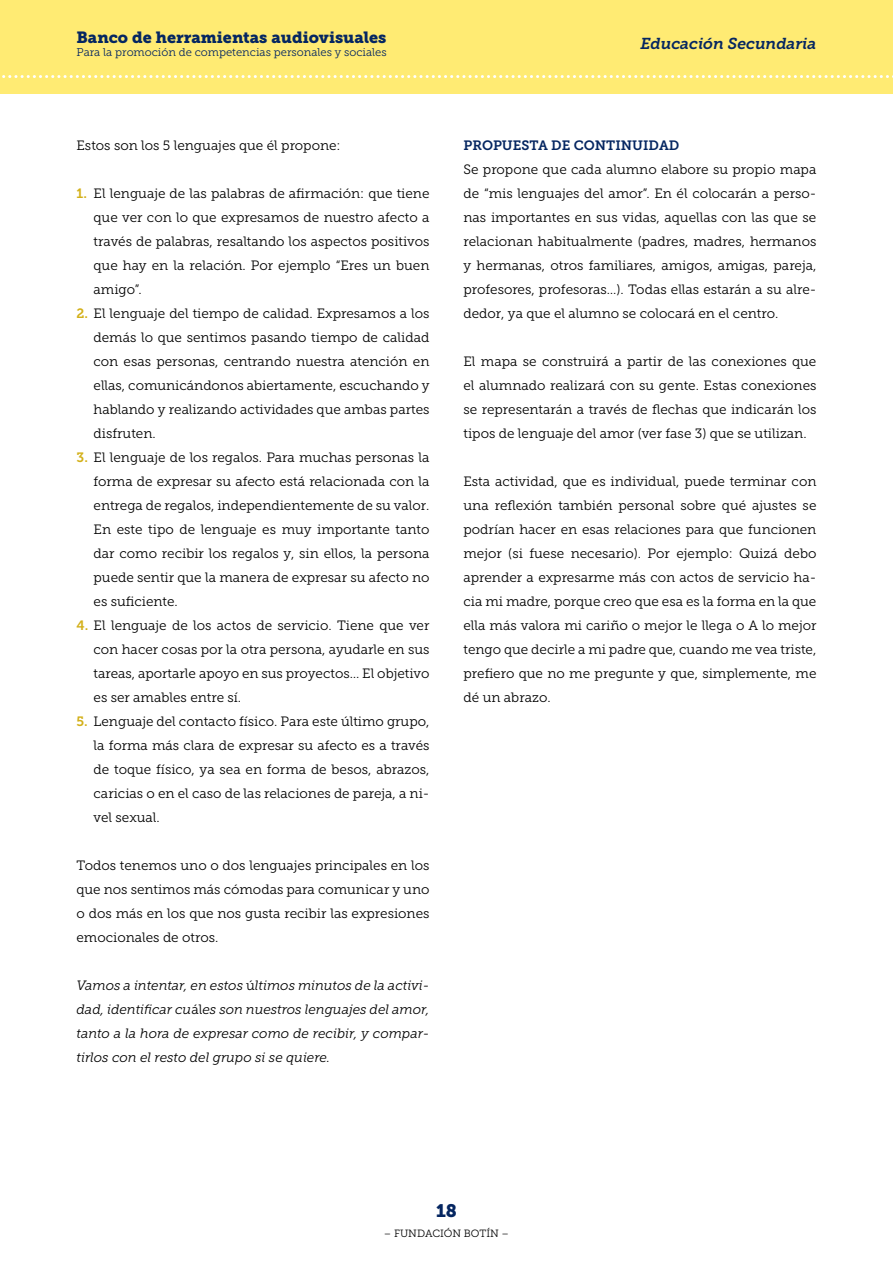
<style>
.page{position:relative;width:893px;height:1263px;background:#fff}
.page>*{position:absolute;margin:0;border:0;box-sizing:border-box;transform-origin:0 0}
.t1{font:18px "Museo Slab 900";color:#052661}
.t2{font:16.2px "Museo Slab 900";color:#052661}
.t3{font:italic 15.75px "Museo Slab 700";color:#052661}
.List_Paragraph{font:13.5px/24px "Museo Slab 300";color:#000;text-align:justify}
.t4{font:italic 13.5px/24px "Museo Slab 300";color:#000;text-align:justify}
.t5{font:13.5px "Museo Slab 700";color:#052661}
.t6{font:11.25px "Museo Slab 300";color:#052661}
.t7{font:10.5px "Museo Slab 300";color:#000}
.s1{font-family:"Museo Slab 700";color:#d3b019}
.s2{font-style:normal}
</style>
<div class="page">
<div style="left:0;top:0;width:893px;height:94px;background:#ffeb73"></div>
<svg style="left:2px;top:75px;width:891px;height:3px"></svg>
<p class="t2" style="left:77px;top:28px;width:311px">Banco de herramientas audiovisuales</p>
<p class="t6" style="left:77px;top:46px;width:312px">Para la promoción de competencias personales y sociales</p>
<p class="List_Paragraph" style="left:77px;top:133px;width:266px">Estos son los 5 lenguajes que él propone:</p>
<p class="List_Paragraph" style="left:94px;top:181px;width:337px;text-indent:-17px"><span class="s1">1.</span> El lenguaje de las palabras de afirmación: que tiene que ver con lo que expresamos de nuestro afecto a través de palabras, resaltando los aspectos positivos que hay en la relación. Por ejemplo “Eres un buen amigo”.</p>
<p class="List_Paragraph" style="left:94px;top:301px;width:337px;text-indent:-17px"><span class="s1">2.</span> El lenguaje del tiempo de calidad. Expresamos a los demás lo que sentimos pasando tiempo de calidad con esas personas, centrando nuestra atención en ellas, comunicándonos abiertamente, escuchando y hablando y realizando actividades que ambas partes disfruten.</p>
<p class="List_Paragraph" style="left:94px;top:445px;width:337px;text-indent:-17px"><span class="s1">3.</span> El lenguaje de los regalos. Para muchas personas la forma de expresar su afecto está relacionada con la entrega de regalos, independientemente de su valor.<br>En este tipo de lenguaje es muy importante tanto dar como recibir los regalos y, sin ellos, la persona puede sentir que la manera de expresar su afecto no es suficiente.</p>
<p class="List_Paragraph" style="left:94px;top:613px;width:337px;text-indent:-17px"><span class="s1">4.</span> El lenguaje de los actos de servicio. Tiene que ver con hacer cosas por la otra persona, ayudarle en sus tareas, aportarle apoyo en sus proyectos… El objetivo es ser amables entre sí.</p>
<p class="List_Paragraph" style="left:94px;top:709px;width:337px;text-indent:-17px"><span class="s1">5.</span> Lenguaje del contacto físico. Para este último grupo, la forma más clara de expresar su afecto es a través de toque físico, ya sea en forma de besos, abrazos, caricias o en el caso de las relaciones de pareja, a ni&shy;vel sexual.</p>
<p class="List_Paragraph" style="left:77px;top:853px;width:354px">Todos tenemos uno o dos lenguajes principales en los que nos sentimos más cómodas para comunicar y uno o dos más en los que nos gusta recibir las expresiones emocionales de otros.</p>
<p class="t4" style="left:77px;top:973px;width:354px">Vamos a intentar, en estos <span class="s2">ú</span>ltimos minutos de la activi&shy;dad, identificar cu<span class="s2">ál</span>es son nuestros lenguajes del amor, tanto a la hora de expresar como de recibir, y compar&shy;tirlos con el resto del grupo si se quiere.</p>
<p class="t3" style="left:640px;top:34px;width:177px">Educación Secundaria</p>
<p class="t5" style="left:463px;top:138px;width:217px">PROPUESTA DE CONTINUIDAD</p>
<p class="List_Paragraph" style="left:463px;top:157px;width:354px">Se propone que cada alumno elabore su propio mapa de “mis lenguajes del amor”. En él colocarán a perso&shy;nas importantes en sus vidas, aquellas con las que se relacionan habitualmente (padres, madres, hermanos y hermanas, otros familiares, amigos, amigas, pareja, profesores, profesoras…). Todas ellas estarán a su alre&shy;dedor, ya que el alumno se colocará en el centro.</p>
<p class="List_Paragraph" style="left:463px;top:349px;width:354px">El mapa se construirá a partir de las conexiones que el alumnado realizará con su gente. Estas conexiones se representarán a través de flechas que indicarán los tipos de lenguaje del amor (ver fase 3) que se utilizan.</p>
<p class="List_Paragraph" style="left:463px;top:469px;width:354px">Esta actividad, que es individual, puede terminar con una reflexión también personal sobre qué ajustes se podrían hacer en esas relaciones para que funcionen mejor (si fuese necesario). Por ejemplo: Quizá debo aprender a expresarme más con actos de servicio ha&shy;cia mi madre, porque creo que esa es la forma en la que ella más valora mi cariño o mejor le llega o A lo mejor tengo que decirle a mi padre que, cuando me vea triste, prefiero que no me pregunte y que, simplemente, me dé un abrazo.</p>
<h1 class="t1" style="left:436px;top:1201px;width:22px">18</h1>
<p class="t7" style="left:384px;top:1227px;width:127px">– FUNDACIÓN BOTÍN –</p>
</div>
